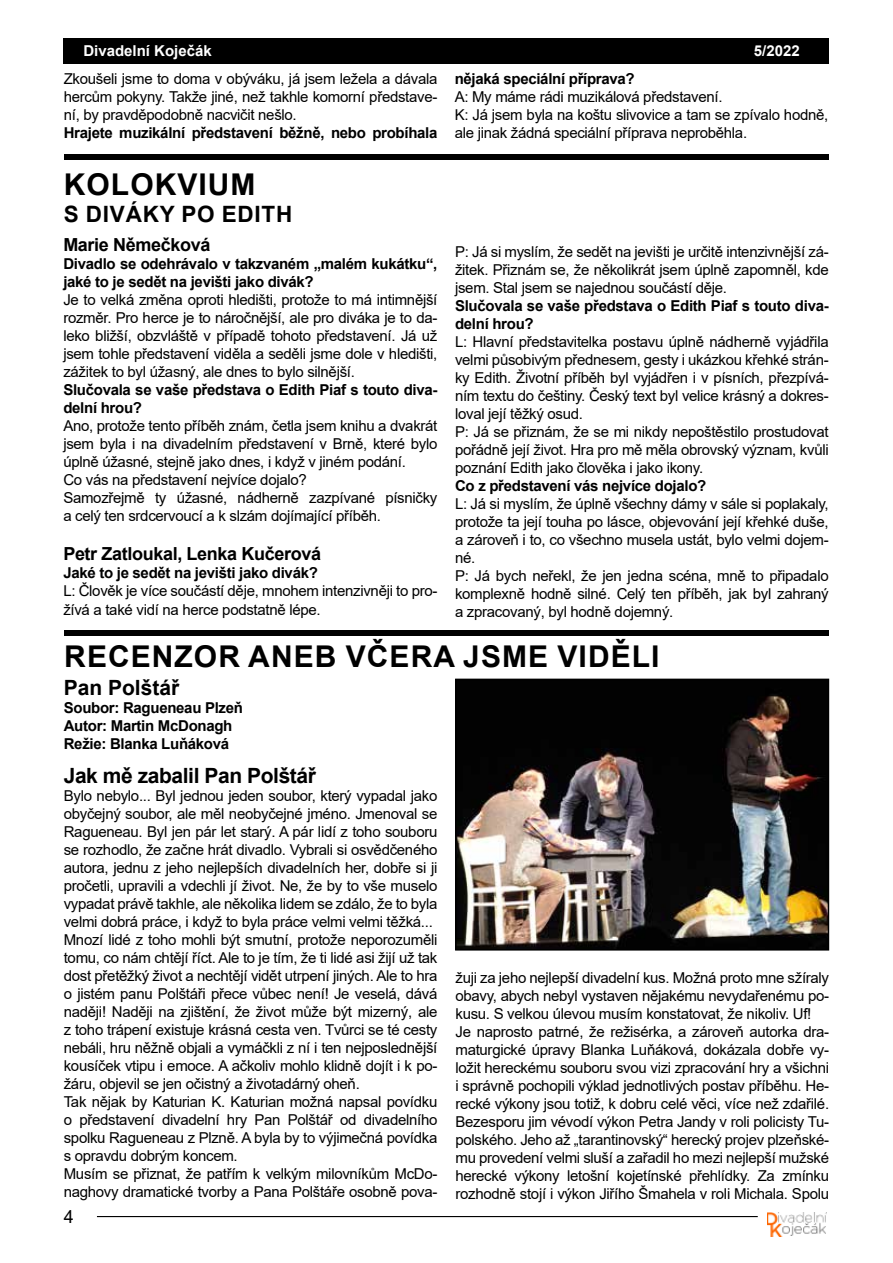
<style>
.page{position:relative;width:893px;height:1263px;background:#fff}
.page>*{position:absolute;margin:0;border:0;box-sizing:border-box;transform-origin:0 0}
.t1{font:700 30px "Arial";letter-spacing:.035em;color:#000}
.t2{font:700 22.5px "Arial";letter-spacing:.035em;color:#000}
.t3{font:700 21px "Arial";letter-spacing:-.02em;color:#000}
.t4{font:700 21px "Arial";color:#000}
.t5{font:700 18px "Arial";letter-spacing:-.02em;color:#000}
.t6{font:18px "Arial";color:#000}
.t7{font:15px/18px "Arial";letter-spacing:-.02em;color:#000}
.t8{font:700 15px/18px "Arial";letter-spacing:-.02em;color:#000}
.t9{font:700 15px "Arial";color:#fff}
</style>
<div class="page">
<hr style="left:97px;top:1216px;width:661px;height:1px;background:#000">
<div style="left:64px;top:38px;width:765px;height:26px;background:#000"></div>
<img style="left:767px;top:1212px;width:59px;height:24px">
<div style="left:64px;top:154px;width:764px;height:5px;background:#000"></div>
<img style="left:458px;top:682px;width:368px;height:265px">
<div style="left:455px;top:679px;width:374px;height:271px;border:2px solid #000"></div>
<div style="left:64px;top:630px;width:764px;height:5px;background:#000"></div>
<p class="t9" style="left:83px;top:40px;width:130px">Divadelní Koječák</p>
<p class="t9" style="left:754px;top:40px;width:47px">5/2022</p>
<p class="t7" style="left:64px;top:70px;width:375px;text-align:justify">Zkoušeli jsme to doma v obýváku, já jsem ležela a dávala hercům pokyny. Takže jiné, než takhle komorní představe&shy;ní, by pravděpodobně nacvičit nešlo.</p>
<p class="t8" style="left:64px;top:124px;width:375px">Hrajete muzikální představení běžně, nebo probíhala</p>
<h1 class="t1" style="left:64px;top:164px;width:193px">KOLOKVIUM</h1>
<h2 class="t2" style="left:64px;top:199px;width:230px">S DIVÁKY PO EDITH</h2>
<p class="t5" style="left:63px;top:232px;width:149px">Marie Němečková</p>
<p class="t8" style="left:63px;top:255px;width:376px">Divadlo se odehrávalo v takzvaném „malém kukátku“, jaké to je sedět na jevišti jako divák?</p>
<p class="t7" style="left:63px;top:290px;width:376px;text-align:justify">Je to velká změna oproti hledišti, protože to má intimnější rozměr. Pro herce je to náročnější, ale pro diváka je to da&shy;leko bližší, obzvláště v případě tohoto představení. Já už jsem tohle představení viděla a seděli jsme dole v hledišti, zážitek to byl úžasný, ale dnes to bylo silnější.</p>
<p class="t8" style="left:63px;top:381px;width:376px">Slučovala se vaše představa o Edith Piaf s touto diva&shy;delní hrou?</p>
<p class="t7" style="left:63px;top:416px;width:376px">Ano, protože tento příběh znám, četla jsem knihu a dvakrát jsem byla i na divadelním představení v Brně, které bylo úplně úžasné, stejně jako dnes, i když v jiném podání.<br>Co vás na představení nejvíce dojalo?<br>Samozřejmě ty úžasné, nádherně zazpívané písničky a celý ten srdcervoucí a k slzám dojímající příběh.</p>
<p class="t5" style="left:63px;top:541px;width:259px">Petr Zatloukal, Lenka Kučerová</p>
<p class="t8" style="left:63px;top:564px;width:256px">Jaké to je sedět na jevišti jako divák?</p>
<p class="t7" style="left:63px;top:582px;width:376px">L: Člověk je více součástí děje, mnohem intenzivněji to pro&shy;žívá a také vidí na herce podstatně lépe.</p>
<p class="t8" style="left:455px;top:70px;width:182px">nějaká speciální příprava?</p>
<p class="t7" style="left:455px;top:88px;width:375px">A: My máme rádi muzikálová představení.<br>K: Já jsem byla na koštu slivovice a tam se zpívalo hodně, ale jinak žádná speciální příprava neproběhla.</p>
<p class="t7" style="left:455px;top:243px;width:375px;text-align:justify">P: Já si myslím, že sedět na jevišti je určitě intenzivnější zá&shy;žitek. Přiznám se, že několikrát jsem úplně zapomněl, kde jsem. Stal jsem se najednou součástí děje.</p>
<p class="t8" style="left:455px;top:297px;width:375px">Slučovala se vaše představa o Edith Piaf s touto diva&shy;delní hrou?</p>
<p class="t7" style="left:455px;top:333px;width:375px">L: Hlavní představitelka postavu úplně nádherně vyjádřila velmi působivým přednesem, gesty i ukázkou křehké strán&shy;ky Edith. Životní příběh byl vyjádřen i v písních, přezpívá&shy;ním textu do češtiny. Český text byl velice krásný a dokres&shy;loval její těžký osud.<br>P: Já se přiznám, že se mi nikdy nepoštěstilo prostudovat pořádně její život. Hra pro mě měla obrovský význam, kvůli poznání Edith jako člověka i jako ikony.</p>
<p class="t8" style="left:455px;top:477px;width:253px">Co z představení vás nejvíce dojalo?</p>
<p class="t7" style="left:455px;top:495px;width:375px">L: Já si myslím, že úplně všechny dámy v sále si poplakaly, protože ta její touha po lásce, objevování její křehké duše, a zároveň i to, co všechno musela ustát, bylo velmi dojem&shy;né.<br>P: Já bych neřekl, že jen jedna scéna, mně to připadalo komplexně hodně silné. Celý ten příběh, jak byl zahraný a zpracovaný, byl hodně dojemný.</p>
<h1 class="t1" style="left:64px;top:635px;width:597px">RECENZOR ANEB VČERA JSME VIDĚLI</h1>
<h3 class="t4" style="left:64px;top:673px;width:117px">Pan Polštář</h3>
<p class="t8" style="left:64px;top:699px;width:181px">Soubor: Ragueneau Plzeň<br>Autor: Martin McDonagh<br>Režie: Blanka Luňáková</p>
<h3 class="t3" style="left:64px;top:761px;width:254px">Jak mě zabalil Pan Polštář</h3>
<p class="t7" style="left:64px;top:786px;width:375px">Bylo nebylo... Byl jednou jeden soubor, který vypadal jako obyčejný soubor, ale měl neobyčejné jméno. Jmenoval se Ragueneau. Byl jen pár let starý. A pár lidí z toho souboru se rozhodlo, že začne hrát divadlo. Vybrali si osvědčeného autora, jednu z jeho nejlepších divadelních her, dobře si ji pročetli, upravili a vdechli jí život. Ne, že by to vše muselo vypadat právě takhle, ale několika lidem se zdálo, že to byla velmi dobrá práce, i když to byla práce velmi velmi těžká...<br>Mnozí lidé z toho mohli být smutní, protože neporozuměli tomu, co nám chtějí říct. Ale to je tím, že ti lidé asi žijí už tak dost přetěžký život a nechtějí vidět utrpení jiných. Ale to hra o jistém panu Polštáři přece vůbec není! Je veselá, dává naději! Naději na zjištění, že život může být mizerný, ale z toho trápení existuje krásná cesta ven. Tvůrci se té cesty nebáli, hru něžně objali a vymáčkli z ní i ten nejposlednější kousíček vtipu i emoce. A ačkoliv mohlo klidně dojít i k po&shy;žáru, objevil se jen očistný a životadárný oheň.<br>Tak nějak by Katurian K. Katurian možná napsal povídku o představení divadelní hry Pan Polštář od divadelního spolku Ragueneau z Plzně. A byla by to výjimečná povídka s opravdu dobrým koncem.<br>Musím se přiznat, že patřím k velkým milovníkům McDo&shy;naghovy dramatické tvorby a Pana Polštáře osobně pova-</p>
<p class="t7" style="left:455px;top:968px;width:375px">žuji za jeho nejlepší divadelní kus. Možná proto mne sžíraly obavy, abych nebyl vystaven nějakému nevydařenému po&shy;kusu. S velkou úlevou musím konstatovat, že nikoliv. Uf!<br>Je naprosto patrné, že režisérka, a zároveň autorka dra&shy;maturgické úpravy Blanka Luňáková, dokázala dobře vy&shy;ložit hereckému souboru svou vizi zpracování hry a všichni i správně pochopili výklad jednotlivých postav příběhu. He&shy;recké výkony jsou totiž, k dobru celé věci, více než zdařilé.<br>Bezesporu jim vévodí výkon Petra Jandy v roli policisty Tu&shy;polského. Jeho až „tarantinovský“ herecký projev plzeňské&shy;mu provedení velmi sluší a zařadil ho mezi nejlepší mužské herecké výkony letošní kojetínské přehlídky. Za zmínku rozhodně stojí i výkon Jiřího Šmahela v roli Michala. Spolu</p>
<p class="t6" style="left:64px;top:1204px;width:12px">4</p>
</div>
